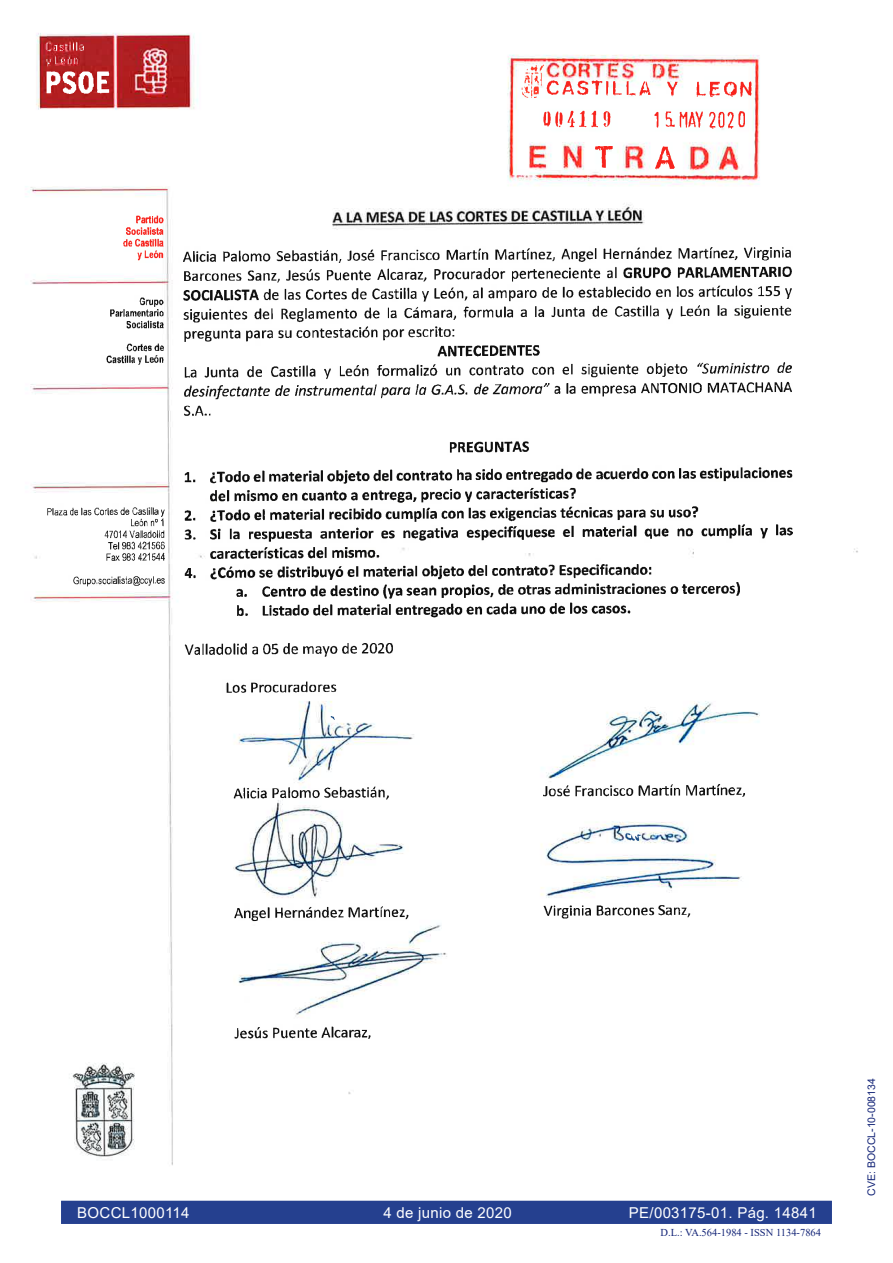
<style>
.page{position:relative;width:893px;height:1263px;background:#fff}
.page>*{position:absolute;margin:0;border:0;box-sizing:border-box;transform-origin:0 0}
.E_CVE{font:15px "Arial";letter-spacing:.02em;color:#fff}
.t1{font:10.5px "Times New Roman";color:#132477}
.t2{font:10.5px "Arial";color:#132477}
</style>
<div class="page">
<div style="left:60px;top:1200px;width:773px;height:25px;background:#25408f"></div>
<div style="left:60px;top:1199px;width:773px;height:26px;border:2px solid #fff"></div>
<img style="left:25px;top:33px;width:833px;height:1167px">
<img style="left:45px;top:42px;width:66px;height:51px">
<img style="left:521px;top:64px;width:25px;height:17px">
<img style="left:122px;top:81px;width:632px;height:165px">
<img style="left:48px;top:246px;width:744px;height:793px">
<img style="left:330px;top:716px;width:312px;height:124px">
<p class="E_CVE" style="left:77px;top:1202px;width:114px">BOCCL1000114</p>
<p class="E_CVE" style="left:383px;top:1202px;width:130px">4 de junio de 2020</p>
<p class="E_CVE" style="left:629px;top:1202px;width:189px">PE/003175-01. Pág. 14841</p>
<p class="t1" style="left:661px;top:1225px;width:162px">D.L.: VA.564-1984 - ISSN 1134-7864</p>
<p class="t2" style="left:864px;top:1195px;width:119px;rotate:-90deg">CVE: BOCCL-10-008134</p>
</div>
